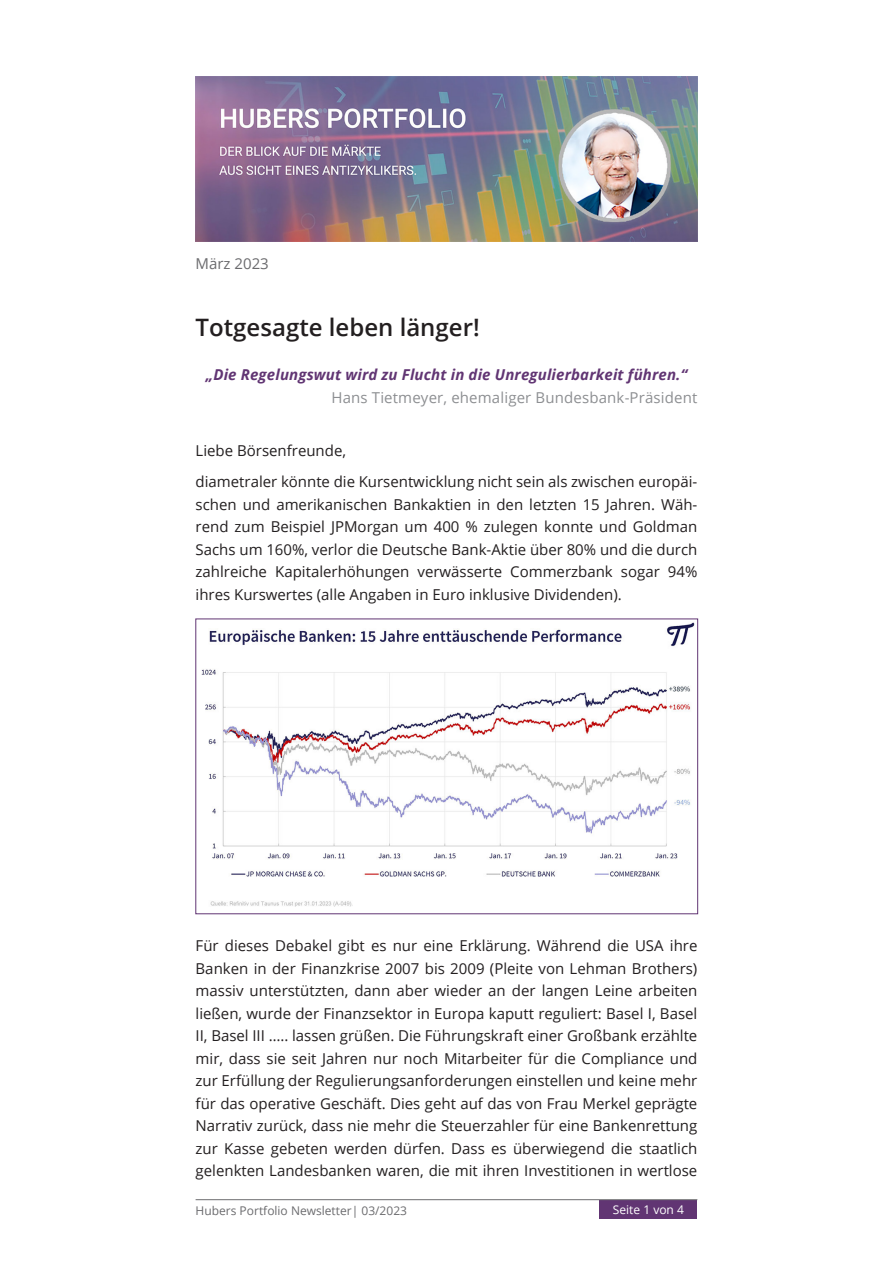
<style>
.page{position:relative;width:893px;height:1263px;background:#fff}
.page>*{position:absolute;margin:0;border:0;box-sizing:border-box;transform-origin:0 0}
.t1{font:600 24px "Open Sans";color:#231f20}
.Fließtext{font:15px/22.5px "Open Sans";color:#231f20;text-align:justify}
.Fließtext-2{font:italic 700 15px "Open Sans";letter-spacing:.01em;color:#613573}
.Fließtext-3{font:15px "Open Sans";letter-spacing:.01em;color:#8d8f92}
.t2{font:15px "Open Sans";color:#6b6b6e}
.t3{font:12px "Open Sans";color:#6b6b6e}
.t4{font:12px "Open Sans";color:#fff}
</style>
<div class="page">
<div style="left:600px;top:1200px;width:97px;height:19px;background:#613573"></div>
<hr style="left:196px;top:1199px;width:501px;height:1px;background:#6b6b6e">
<img style="left:196px;top:77px;width:501px;height:164px">
<img style="left:201px;top:622px;width:494px;height:285px">
<div style="left:196px;top:619px;width:502px;height:295px;border:1px solid #613573"></div>
<p class="t2" style="left:196px;top:253px;width:75px">März 2023</p>
<p class="t1" style="left:196px;top:311px;width:286px">Totgesagte leben länger!</p>
<p class="Fließtext-2" style="left:206px;top:364px;width:483px">„Die Regelungswut wird zu Flucht in die Unregulierbarkeit führen.“</p>
<p class="Fließtext-3" style="left:331px;top:387px;width:367px">Hans Tietmeyer, ehemaliger Bundesbank-Präsident</p>
<p class="Fließtext" style="left:196px;top:439px;width:152px">Liebe Börsenfreunde,</p>
<p class="Fließtext" style="left:196px;top:470px;width:503px">diametraler könnte die Kursentwicklung nicht sein als zwischen europäi&shy;schen und amerikanischen Bankaktien in den letzten 15 Jahren. Wäh&shy;rend zum Beispiel JPMorgan um 400 % zulegen konnte und Goldman Sachs um 160%, verlor die Deutsche Bank-Aktie über 80% und die durch zahlreiche Kapitalerhöhungen verwässerte Commerzbank sogar 94% ihres Kurswertes (alle Angaben in Euro inklusive Dividenden).</p>
<p class="Fließtext" style="left:196px;top:934px;width:503px">Für dieses Debakel gibt es nur eine Erklärung. Während die USA ihre Banken in der Finanzkrise 2007 bis 2009 (Pleite von Lehman Brothers) massiv unterstützten, dann aber wieder an der langen Leine arbeiten ließen, wurde der Finanzsektor in Europa kaputt reguliert: Basel I, Basel II, Basel III ….. lassen grüßen. Die Führungskraft einer Großbank erzählte mir, dass sie seit Jahren nur noch Mitarbeiter für die Compliance und zur Erfüllung der Regulierungsanforderungen einstellen und keine mehr für das operative Geschäft. Dies geht auf das von Frau Merkel geprägte Narrativ zurück, dass nie mehr die Steuerzahler für eine Bankenrettung zur Kasse gebeten werden dürfen. Dass es überwiegend die staatlich gelenkten Landesbanken waren, die mit ihren Investitionen in wertlose</p>
<p class="t3" style="left:196px;top:1202px;width:213px">Hubers Portfolio Newsletter| 03/2023</p>
<p class="t4" style="left:613px;top:1201px;width:73px">Seite 1 von 4</p>
</div>
